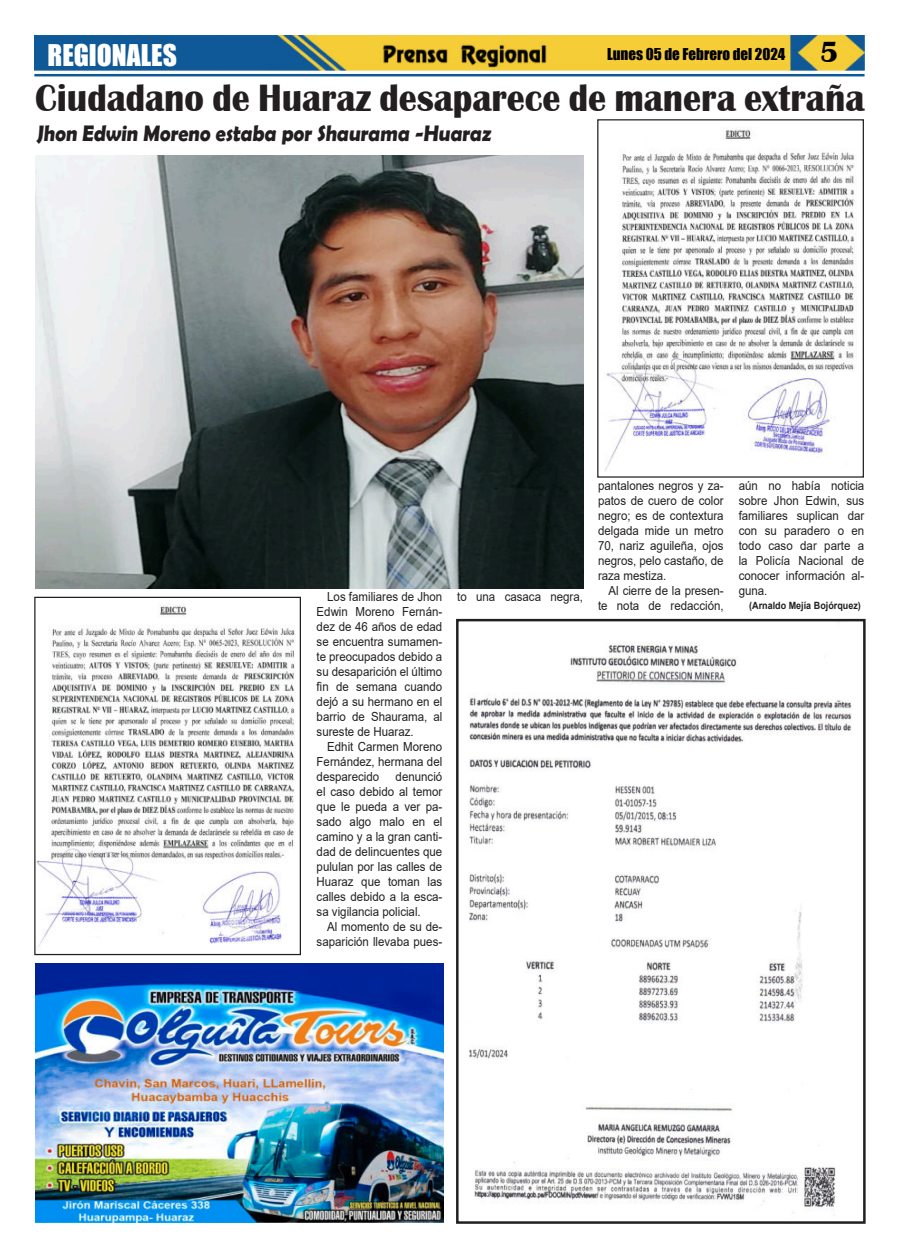
<style>
.page{position:relative;width:900px;height:1258px;background:#fff}
.page>*{position:absolute;margin:0;border:0;box-sizing:border-box;transform-origin:0 0}
.t1{font:700 39.25px "Britannic";color:#231f20;scale:.92 1}
.t2{font:27.5px "Impact";color:#fff}
.t3{font:700 22.5px "Berlin Sans FB Demi";color:#231f20;scale:.9 1}
.t4{font:15px "Impact";color:#000}
.t5{font:12.5px/15px "Arial";color:#231f20;text-align:justify;scale:.92 1}
.t6{font:700 10px "Arial";color:#231f20;scale:.9 1}
.s1{font-family:"Britannic";font-weight:700;font-size:30px}
</style>
<div class="page">
<img style="left:34px;top:35px;width:831px;height:36px">
<hr style="left:34px;top:74px;width:831px;height:2px;background:#0f5998">
<img style="left:380px;top:41px;width:169px;height:27px">
<img style="left:35px;top:155px;width:548px;height:433px">
<img style="left:468px;top:643px;width:384px;height:573px">
<div style="left:456px;top:619px;width:410px;height:605px;border:3px solid #231f20"></div>
<img style="left:36px;top:604px;width:260px;height:343px">
<div style="left:34px;top:597px;width:267px;height:358px;border:1px solid #231f20"></div>
<img style="left:604px;top:127px;width:253px;height:344px">
<div style="left:597px;top:119px;width:267px;height:359px;border:1px solid #231f20"></div>
<img style="left:35px;top:964px;width:408px;height:258px">
<h2 class="t2" style="left:48px;top:40px;width:131px">REGIONALES</h2>
<p class="t4" style="left:607px;top:46px;width:233px">Lunes 05 de Febrero del 2024 <span class="s1">5</span></p>
<h1 class="t1" style="left:35px;top:84px;width:903px">Ciudadano de Huaraz desaparece de manera extraña</h1>
<h3 class="t3" style="left:36px;top:123px;width:509px">Jhon Edwin Moreno estaba por Shaurama -Huaraz</h3>
<p class="t5" style="left:317px;top:589px;width:138px;text-indent:11px">Los familiares de Jhon Edwin Moreno Fernán&shy;dez de 46 años de edad se encuentra sumamen&shy;te preocupados debido a su desaparición el último fin de semana cuando dejó a su hermano en el barrio de Shaurama, al sureste de Huaraz.</p>
<p class="t5" style="left:317px;top:739px;width:138px;text-indent:11px">Edhit Carmen Moreno Fernández, hermana del desparecido</p>
<p class="t5" style="left:317px;top:770px;width:138px;text-indent:79px">denunció el caso debido al temor que le pueda a ver pa&shy;sado algo malo en el camino y a la gran canti&shy;dad de delincuentes que pululan por las calles de Huaraz que toman las calles debido a la esca&shy;sa vigilancia policial.</p>
<p class="t5" style="left:317px;top:920px;width:138px;text-align:right">Al momento de su de&shy;saparición llevaba pues-</p>
<p class="t5" style="left:457px;top:589px;width:138px">to una casaca negra,</p>
<p class="t5" style="left:598px;top:478px;width:138px">pantalones negros y za&shy;patos de cuero de color negro; es de contextura delgada mide un metro 70, nariz aguileña, ojos negros, pelo castaño, de raza mestiza.</p>
<p class="t5" style="left:598px;top:585px;width:138px;text-align:right">Al cierre de la presen&shy;te nota de redacción,</p>
<p class="t5" style="left:739px;top:478px;width:138px">aún no había noticia sobre Jhon Edwin, sus familiares suplican dar con su paradero o en todo caso dar parte a la Policía Nacional de conocer información al&shy;guna.</p>
<p class="t6" style="left:749px;top:602px;width:125px">(Arnaldo Mejía Bojórquez)</p>
</div>
